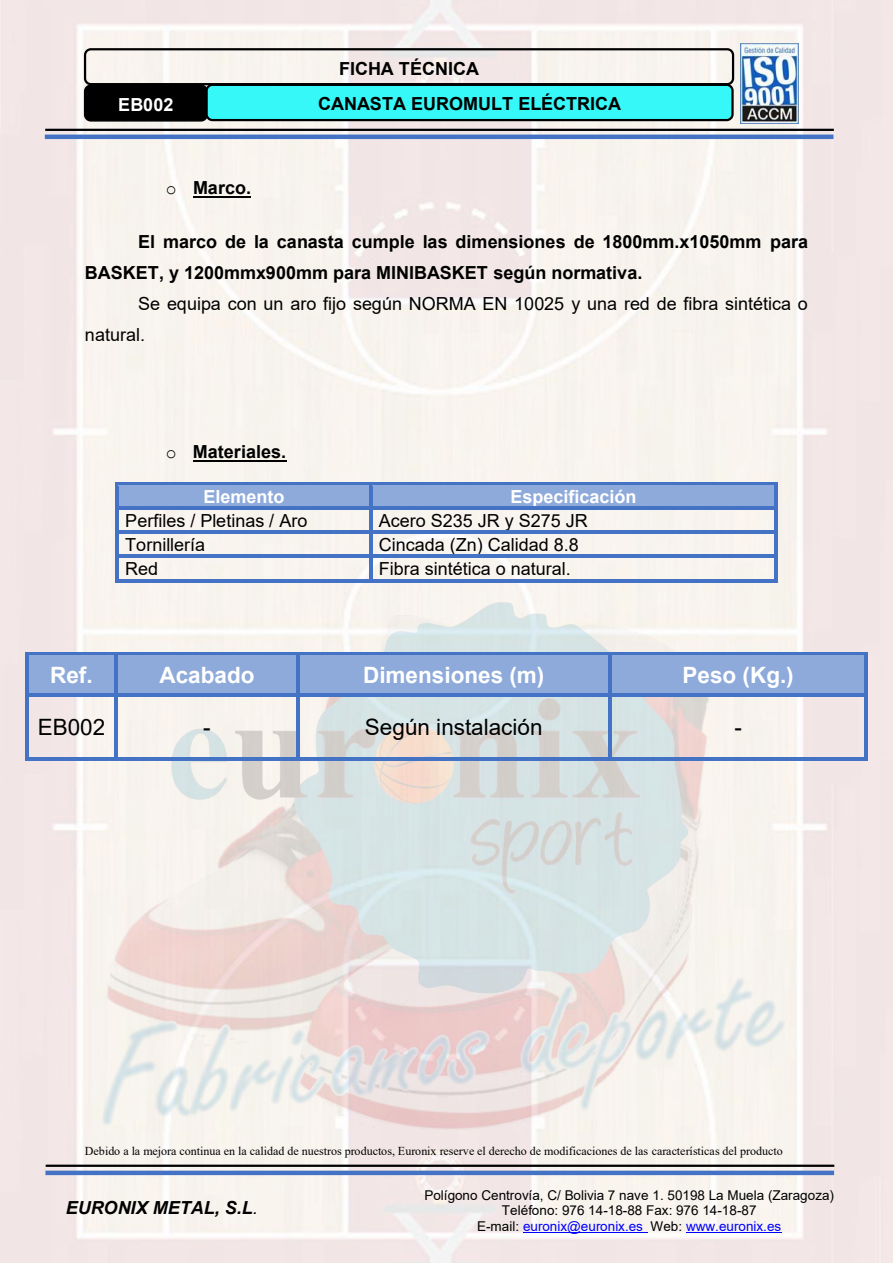
<style>
.page{position:relative;width:893px;height:1263px;background:#fff}
.page>*{position:absolute;margin:0;border:0;box-sizing:border-box;transform-origin:0 0}
.t1{font:700 22.5px "Arial";color:#fff}
.t2{font:22.5px "Arial";color:#000}
.t3{font:18px/31.2px "Arial";color:#000}
.t4{font:700 18px/31.2px "Arial";color:#000}
.t5{font:700 18px "Arial";color:#fff}
.t6{font:italic 700 18px "Arial";color:#000}
.t7{font:13.5px/15.6px "Arial";letter-spacing:.005em;color:#000;text-align:center}
.t8{font:12px "Times New Roman";color:#000}
.s1{font-family:"Courier New";font-weight:400}
.s2{color:#00f}
.s3{font-weight:400}
</style>
<div class="page">
<img style="left:0;top:0;width:893px;height:1263px">
<hr style="left:523px;top:1232px;width:124px;height:1px;background:#00f">
<hr style="left:686px;top:1232px;width:95px;height:1px;background:#00f">
<hr style="left:45px;top:1171px;width:789px;height:4px;background:#4472c4">
<hr style="left:46px;top:1165px;width:788px;height:2px;background:#000">
<hr style="left:45px;top:135px;width:788px;height:4px;background:#4472c4">
<hr style="left:45px;top:129px;width:789px;height:2px;background:#000">
<img style="left:741px;top:44px;width:57px;height:80px">
<div style="left:84px;top:84px;width:124px;height:38px;background:#000;border:2px solid #000;border-radius:6px"></div>
<div style="left:206px;top:84px;width:528px;height:37px;background:#36f8f8;border:2px solid #000;border-radius:6px"></div>
<div style="left:84px;top:48px;width:650px;height:37px;border:2px solid #000;border-radius:6px"></div>
<img style="left:85px;top:586px;width:723px;height:545px">
<hr style="left:193px;top:196px;width:58px;height:2px;background:#000">
<hr style="left:193px;top:460px;width:93px;height:2px;background:#000">
<div style="left:119px;top:486px;width:250px;height:21px;background:#8eaadb"></div>
<div style="left:372px;top:486px;width:402px;height:21px;background:#8eaadb"></div>
<svg style="left:116px;top:482px;width:3px;height:4px"></svg>
<svg style="left:119px;top:482px;width:250px;height:4px"></svg>
<svg style="left:369px;top:482px;width:3px;height:4px"></svg>
<svg style="left:372px;top:482px;width:403px;height:4px;background:#567fc9"></svg>
<hr style="left:372px;top:486px;width:403px;height:1px;background:#8eaadb">
<svg style="left:775px;top:482px;width:3px;height:4px"></svg>
<hr style="left:116px;top:486px;width:3px;height:21px;background:#4472c4">
<hr style="left:369px;top:486px;width:3px;height:21px;background:#4472c4">
<hr style="left:775px;top:486px;width:3px;height:21px;background:#4472c4">
<hr style="left:119px;top:507px;width:250px;height:3px;background:#4472c4">
<hr style="left:372px;top:507px;width:403px;height:3px;background:#4472c4">
<hr style="left:116px;top:510px;width:3px;height:21px;background:#4472c4">
<hr style="left:369px;top:510px;width:3px;height:21px;background:#4472c4">
<hr style="left:775px;top:510px;width:3px;height:21px;background:#4472c4">
<hr style="left:119px;top:531px;width:250px;height:3px;background:#4472c4">
<hr style="left:372px;top:531px;width:403px;height:3px;background:#4472c4">
<hr style="left:116px;top:534px;width:3px;height:21px;background:#4472c4">
<hr style="left:369px;top:534px;width:3px;height:21px;background:#4472c4">
<hr style="left:775px;top:534px;width:3px;height:21px;background:#4472c4">
<hr style="left:119px;top:555px;width:250px;height:3px;background:#4472c4">
<hr style="left:372px;top:555px;width:403px;height:3px;background:#4472c4">
<hr style="left:116px;top:558px;width:3px;height:21px;background:#4472c4">
<hr style="left:119px;top:579px;width:250px;height:3px;background:#4472c4">
<hr style="left:369px;top:558px;width:3px;height:21px;background:#4472c4">
<hr style="left:372px;top:579px;width:403px;height:3px;background:#4472c4">
<hr style="left:775px;top:558px;width:3px;height:21px;background:#4472c4">
<div style="left:28px;top:655px;width:87px;height:38px;background:#8eaadb"></div>
<div style="left:118px;top:655px;width:178px;height:38px;background:#8eaadb"></div>
<div style="left:299px;top:655px;width:309px;height:38px;background:#8eaadb"></div>
<div style="left:612px;top:655px;width:253px;height:38px;background:#8eaadb"></div>
<hr style="left:28px;top:652px;width:87px;height:3px;background:#4472c4">
<hr style="left:118px;top:652px;width:178px;height:3px;background:#4472c4">
<hr style="left:299px;top:652px;width:309px;height:3px;background:#4472c4">
<hr style="left:611px;top:652px;width:254px;height:3px;background:#4472c4">
<hr style="left:611px;top:655px;width:254px;height:1px;background:#8eaadb">
<hr style="left:25px;top:655px;width:3px;height:38px;background:#4472c4">
<hr style="left:115px;top:655px;width:3px;height:38px;background:#4472c4">
<hr style="left:296px;top:655px;width:3px;height:38px;background:#4472c4">
<hr style="left:608px;top:655px;width:3px;height:38px;background:#4472c4">
<hr style="left:865px;top:655px;width:3px;height:38px;background:#4472c4">
<svg style="left:25px;top:693px;width:3px;height:4px"></svg>
<hr style="left:28px;top:693px;width:87px;height:4px;background:#4472c4">
<svg style="left:115px;top:693px;width:3px;height:4px"></svg>
<hr style="left:118px;top:693px;width:178px;height:4px;background:#4472c4">
<svg style="left:296px;top:693px;width:3px;height:4px"></svg>
<hr style="left:299px;top:693px;width:309px;height:4px;background:#4472c4">
<svg style="left:608px;top:693px;width:3px;height:4px"></svg>
<hr style="left:611px;top:693px;width:254px;height:4px;background:#4472c4">
<svg style="left:865px;top:693px;width:3px;height:4px"></svg>
<hr style="left:25px;top:697px;width:3px;height:61px;background:#4472c4">
<hr style="left:28px;top:758px;width:87px;height:3px;background:#4472c4">
<hr style="left:115px;top:697px;width:3px;height:61px;background:#4472c4">
<hr style="left:118px;top:758px;width:178px;height:3px;background:#4472c4">
<hr style="left:296px;top:697px;width:3px;height:61px;background:#4472c4">
<hr style="left:299px;top:758px;width:309px;height:3px;background:#4472c4">
<hr style="left:608px;top:697px;width:3px;height:61px;background:#4472c4">
<hr style="left:611px;top:758px;width:254px;height:3px;background:#4472c4">
<hr style="left:865px;top:697px;width:3px;height:61px;background:#4472c4">
<p class="t4" style="left:339px;top:53px;width:142px">FICHA TÉCNICA</p>
<p class="t5" style="left:118px;top:92px;width:57px">EB002</p>
<p class="t4" style="left:318px;top:88px;width:305px">CANASTA EUROMULT ELÉCTRICA</p>
<p class="t4" style="left:166px;top:173px;width:87px"><span class="s1">o</span> Marco.</p>
<p class="t4" style="left:85px;top:226px;width:725px;text-indent:53px">El marco de la canasta cumple las dimensiones de 1800mm.x1050mm para<br>BASKET, y 1200mmx900mm para MINIBASKET según normativa.</p>
<p class="t3" style="left:85px;top:288px;width:725px;text-indent:53px">Se equipa con un aro fijo según NORMA EN 10025 y una red de fibra sintética o natural.</p>
<p class="t4" style="left:166px;top:436px;width:122px"><span class="s1">o</span> Materiales.</p>
<p class="t5" style="left:203px;top:484px;width:83px">Elemento</p>
<p class="t5" style="left:510px;top:484px;width:128px">Especificación</p>
<p class="t3" style="left:125px;top:505px;width:184px">Perfiles / Pletinas / Aro</p>
<p class="t3" style="left:379px;top:505px;width:211px">Acero S235 JR y S275 JR</p>
<p class="t3" style="left:125px;top:529px;width:81px">Tornillería</p>
<p class="t3" style="left:379px;top:529px;width:202px">Cincada (Zn) Calidad 8.8</p>
<p class="t3" style="left:125px;top:553px;width:35px">Red</p>
<p class="t3" style="left:379px;top:553px;width:193px">Fibra sintética o natural.</p>
<p class="t1" style="left:50px;top:659px;width:44px">Ref.</p>
<p class="t1" style="left:160px;top:659px;width:97px">Acabado</p>
<p class="t1" style="left:363px;top:659px;width:183px">Dimensiones (m)</p>
<p class="t1" style="left:683px;top:659px;width:113px">Peso (Kg.)</p>
<p class="t2" style="left:38px;top:712px;width:69px">EB002</p>
<p class="t2" style="left:203px;top:712px;width:9px">-</p>
<p class="t2" style="left:365px;top:712px;width:179px">Según instalación</p>
<p class="t2" style="left:734px;top:712px;width:9px">-</p>
<p class="t8" style="left:85px;top:1142px;width:699px">Debido a la mejora continua en la calidad de nuestros productos, Euronix reserve el derecho de modificaciones de las características del producto</p>
<p class="t7" style="left:424px;top:1187px;width:411px">Polígono Centrovía, C/ Bolivia 7 nave 1. 50198 La Muela (Zaragoza)<br>Teléfono: 976 14-18-88 Fax: 976 14-18-87<br>E-mail: <span class="s2">euronix@euronix.es</span> Web: <span class="s2">www.euronix.es</span></p>
<p class="t6" style="left:66px;top:1196px;width:194px">EURONIX METAL, S.L<span class="s3">.</span></p>
</div>
